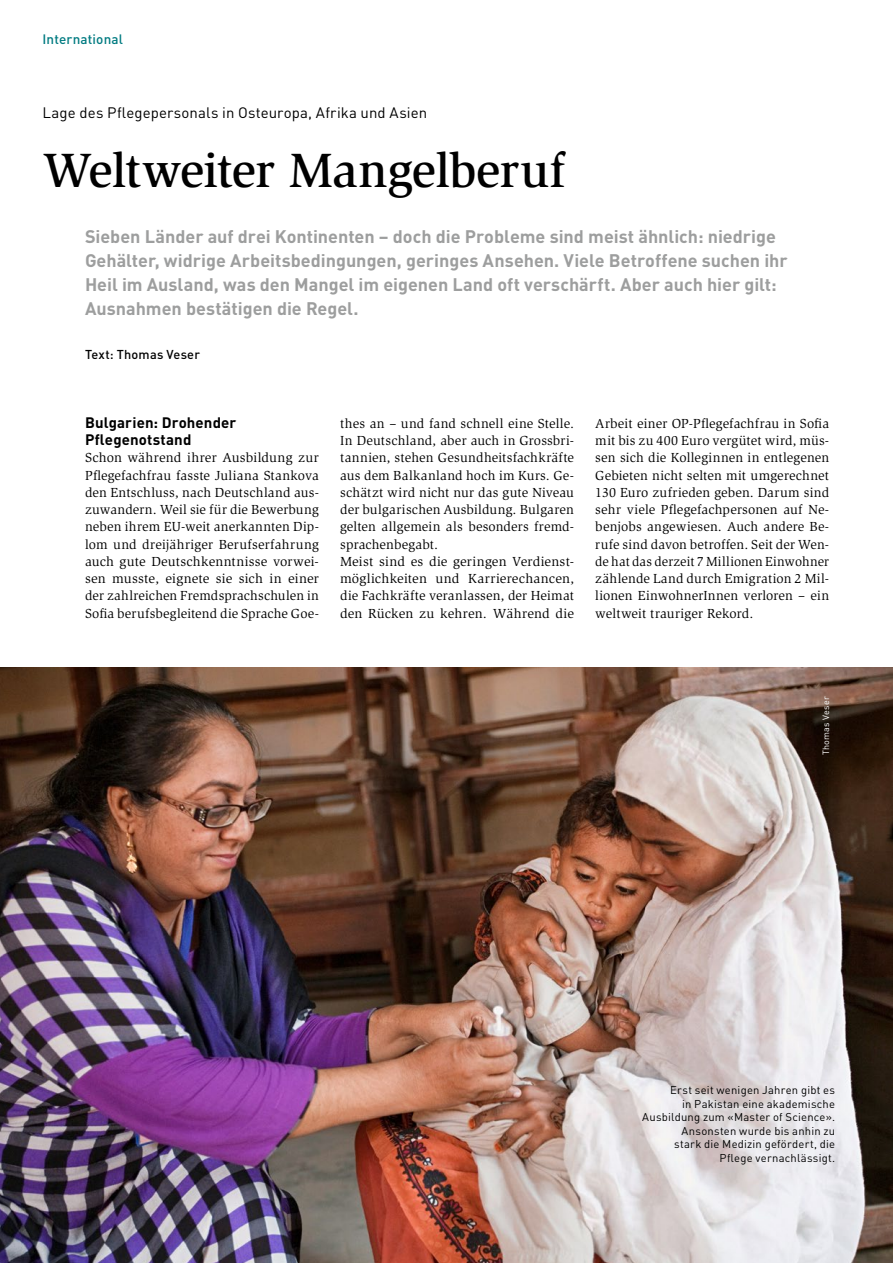
<style>
.page{position:relative;width:893px;height:1263px;background:#fff}
.page>*{position:absolute;margin:0;border:0;box-sizing:border-box;transform-origin:0 0}
.t1{font:500 49.5px "Slimbach Std";letter-spacing:-.01em;color:#000}
.t2{font:700 18px/24px "DIN Pro";color:#9d9e9e}
.t3{font:15px "DIN Pro";letter-spacing:.01em;color:#000}
.t4{font:700 15px/17.2px "DIN Pro";letter-spacing:.01em;color:#000}
.t5{font:13.5px/17.2px "Slimbach Std";letter-spacing:.01em;color:#000;text-align:justify}
.t6{font:500 13.5px "DIN Pro";letter-spacing:.01em;color:#007b81}
.t7{font:500 12.75px "DIN Pro";letter-spacing:.015em;color:#000}
.t8{font:11.25px/13.5px "DIN Pro";letter-spacing:.02em;color:#000;text-align:right}
.t9{font:9px "DIN Pro";letter-spacing:.03em;color:#fff}
</style>
<div class="page">
<img style="left:0;top:668px;width:893px;height:595px">
<p class="t6" style="left:43px;top:30px;width:82px">International</p>
<p class="t3" style="left:43px;top:103px;width:386px">Lage des Pflegepersonals in Osteuropa, Afrika und Asien</p>
<h1 class="t1" style="left:43px;top:141px;width:524px">Weltweiter Mangelberuf</h1>
<p class="t2" style="left:85px;top:224px;width:704px">Sieben Länder auf drei Kontinenten – doch die Probleme sind meist ähnlich: niedrige Gehälter, widrige Arbeitsbedingungen, geringes Ansehen. Viele Betroffene suchen ihr Heil im Ausland, was den Mangel im eigenen Land oft verschärft. Aber auch hier gilt:<br>Ausnahmen bestätigen die Regel.</p>
<p class="t7" style="left:85px;top:346px;width:116px">Text: Thomas Veser</p>
<p class="t4" style="left:85px;top:413px;width:153px">Bulgarien: Drohender<br>Pflegenotstand</p>
<p class="t5" style="left:85px;top:449px;width:235px">Schon während ihrer Ausbildung zur Pflegefachfrau fasste Juliana Stankova den Entschluss, nach Deutschland aus&shy;zuwandern. Weil sie für die Bewerbung neben ihrem EU-weit anerkannten Dip&shy;lom und dreijähriger Berufserfahrung auch gute Deutschkenntnisse vorwei&shy;sen musste, eignete sie sich in einer der zahlreichen Fremdsprachschulen in Sofia berufsbegleitend die Sprache Goe-</p>
<p class="t5" style="left:340px;top:415px;width:235px;text-align:left">thes an – und fand schnell eine Stelle.<br>In Deutschland, aber auch in Grossbri&shy;tannien, stehen Gesundheitsfachkräfte aus dem Balkanland hoch im Kurs. Ge&shy;schätzt wird nicht nur das gute Niveau der bulgarischen Ausbildung. Bulgaren gelten allgemein als besonders fremd&shy;sprachenbegabt.<br>Meist sind es die geringen Verdienst&shy;möglichkeiten und Karrierechancen, die Fachkräfte veranlassen, der Heimat den Rücken zu kehren. Während die</p>
<p class="t5" style="left:595px;top:415px;width:235px">Arbeit einer OP-Pflegefachfrau in Sofia mit bis zu 400 Euro vergütet wird, müs&shy;sen sich die Kolleginnen in entlegenen Gebieten nicht selten mit umgerechnet 130 Euro zufrieden geben. Darum sind sehr viele Pflegefachpersonen auf Ne&shy;benjobs angewiesen. Auch andere Be&shy;rufe sind davon betroffen. Seit der Wen&shy;de hat das derzeit 7 Millionen Einwohner zählende Land durch Emigration 2 Mil&shy;lionen EinwohnerInnen verloren – ein weltweit trauriger Rekord.</p>
<p class="t9" style="left:820px;top:755px;width:61px;rotate:-90deg">Thomas Veser</p>
<p class="t8" style="left:642px;top:1083px;width:194px">Erst seit wenigen Jahren gibt es<br>in Pakistan eine akademische<br>Ausbildung zum «Master of Science».<br>Ansonsten wurde bis anhin zu<br>stark die Medizin gefördert, die<br>Pflege vernachlässigt.</p>
</div>
